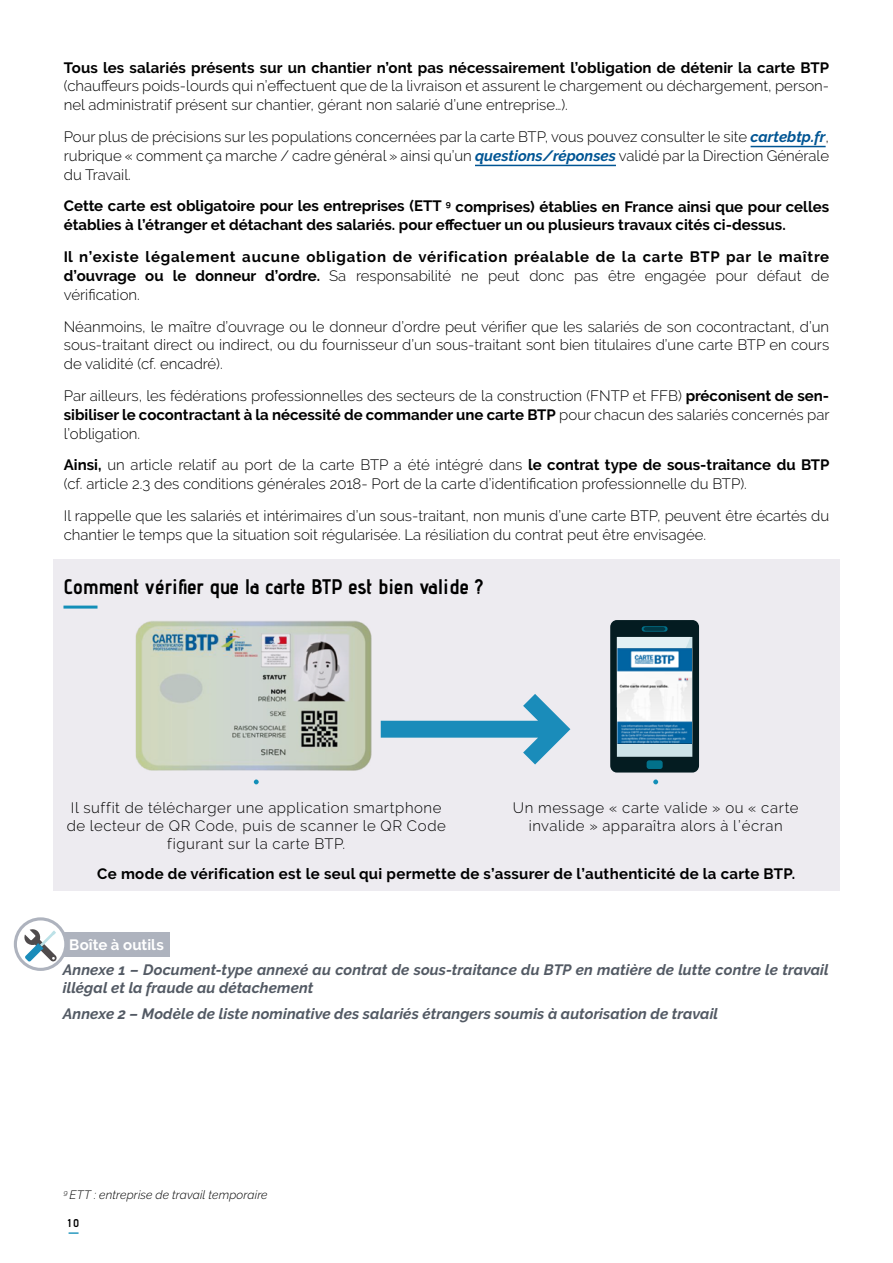
<style>
.page{position:relative;width:893px;height:1263px;background:#fff}
.page>*{position:absolute;margin:0;border:0;box-sizing:border-box;transform-origin:0 0}
.t1{font:700 21px "Advent Pro";color:#000}
.t2{font:300 15px/18.9px "Raleway";color:#000}
.t3{font:700 15px/18.9px "Raleway";color:#000}
.t4{font:italic 700 15px/18px "Raleway";letter-spacing:.005em;color:#535a64}
.t5{font:300 15px/18px "Raleway";letter-spacing:.035em;color:#000;text-align:center}
.t6{font:700 15px "Raleway";letter-spacing:.02em;color:#000}
.t7{font:700 15px "Raleway";letter-spacing:.005em;color:#fff}
.t8{font:italic 300 12px "Raleway";letter-spacing:.01em;color:#000}
.t9{font:700 11.25px "Advent Pro";color:#000}
.s1{font-weight:700;font-style:italic;color:#005594}
.s2{font-weight:300}
.s3{font-weight:700}
</style>
<div class="page">
<svg style="left:69px;top:1232px;width:10px;height:2px"></svg>
<hr style="left:751px;top:146px;width:75px;height:1px;background:#005594">
<hr style="left:475px;top:165px;width:141px;height:1px;background:#005594">
<div style="left:53px;top:559px;width:786px;height:331px;background:#edebf0"></div>
<hr style="left:63px;top:606px;width:34px;height:3px;background:#138fb8">
<svg style="left:254px;top:779px;width:5px;height:5px"></svg>
<svg style="left:653px;top:779px;width:5px;height:5px"></svg>
<img style="left:135px;top:621px;width:237px;height:150px">
<svg style="left:610px;top:620px;width:89px;height:152px"></svg>
<img style="left:618px;top:648px;width:73px;height:95px">
<svg style="left:381px;top:694px;width:189px;height:70px"></svg>
<div style="left:28px;top:932px;width:142px;height:24px;background:#aeb3be"></div>
<svg style="left:15px;top:919px;width:51px;height:50px"></svg>
<div style="left:14px;top:917px;width:53px;height:54px;border:3px solid #aeb3be;border-radius:50%"></div>
<svg style="left:24px;top:929px;width:33px;height:33px"></svg>
<p class="t3" style="left:64px;top:58px;width:767px">Tous les salariés présents sur un chantier n’ont pas nécessairement l’obligation de détenir la carte BTP</p>
<p class="t2" style="left:64px;top:77px;width:767px">(chauffeurs poids-lourds qui n’effectuent que de la livraison et assurent le chargement ou déchargement, person&shy;nel administratif présent sur chantier, gérant non salarié d’une entreprise…).</p>
<p class="t2" style="left:64px;top:127px;width:767px;text-align:justify">Pour plus de précisions sur les populations concernées par la carte BTP, vous pouvez consulter le site <span class="s1">cartebtp.fr</span>, rubrique « comment ça marche / cadre général » ainsi qu’un <span class="s1">questions/réponses</span> validé par la Direction Générale du Travail.</p>
<p class="t3" style="left:64px;top:197px;width:767px">Cette carte est obligatoire pour les entreprises (ETT <sup>9</sup> comprises) établies en France ainsi que pour celles établies à l’étranger et détachant des salariés. pour effectuer un ou plusieurs travaux cités ci-dessus.</p>
<p class="t3" style="left:64px;top:247px;width:767px;text-align:justify">Il n’existe légalement aucune obligation de vérification préalable de la carte BTP par le maître d’ouvrage ou le donneur d’ordre. <span class="s2">Sa responsabilité ne peut donc pas être engagée pour défaut de vérification.</span></p>
<p class="t2" style="left:64px;top:317px;width:767px;text-align:justify">Néanmoins, le maître d’ouvrage ou le donneur d’ordre peut vérifier que les salariés de son cocontractant, d’un sous-traitant direct ou indirect, ou du fournisseur d’un sous-traitant sont bien titulaires d’une carte BTP en cours de validité (cf. encadré).</p>
<p class="t2" style="left:64px;top:386px;width:767px;text-align:justify">Par ailleurs, les fédérations professionnelles des secteurs de la construction (FNTP et FFB) <span class="s3">préconisent de sen&shy;sibiliser le cocontractant à la nécessité de commander une carte BTP</span> pour chacun des salariés concernés par l’obligation.</p>
<p class="t2" style="left:64px;top:456px;width:767px"><span class="s3">Ainsi,</span> un article relatif au port de la carte BTP a été intégré dans <span class="s3">le contrat type de sous-traitance du BTP </span>(cf. article 2.3 des conditions générales 2018- Port de la carte d’identification professionnelle du BTP).</p>
<p class="t2" style="left:64px;top:506px;width:767px">Il rappelle que les salariés et intérimaires d’un sous-traitant, non munis d’une carte BTP, peuvent être écartés du chantier le temps que la situation soit régularisée. La résiliation du contrat peut être envisagée.</p>
<h1 class="t1" style="left:63px;top:573px;width:421px">Comment vérifier que la carte BTP est bien valide ?</h1>
<p class="t5" style="left:67px;top:799px;width:381px">Il suffit de télécharger une application smartphone de lecteur de QR Code, puis de scanner le QR Code figurant sur la carte BTP.</p>
<p class="t5" style="left:513px;top:799px;width:287px">Un message « carte valide » ou « carte invalide » apparaîtra alors à l’écran</p>
<p class="t6" style="left:97px;top:865px;width:699px">Ce mode de vérification est le seul qui permette de s’assurer de l’authenticité de la carte BTP.</p>
<p class="t7" style="left:69px;top:936px;width:96px">Boîte à outils</p>
<p class="t4" style="left:63px;top:961px;width:768px">Annexe 1 – Document-type annexé au contrat de sous-traitance du BTP en matière de lutte contre le travail illégal et la fraude au détachement</p>
<p class="t4" style="left:63px;top:1005px;width:657px">Annexe 2 – Modèle de liste nominative des salariés étrangers soumis à autorisation de travail</p>
<p class="t8" style="left:64px;top:1187px;width:205px"><sup>9</sup> ETT : entreprise de travail temporaire</p>
<p class="t9" style="left:68px;top:1216px;width:13px">10</p>
</div>
